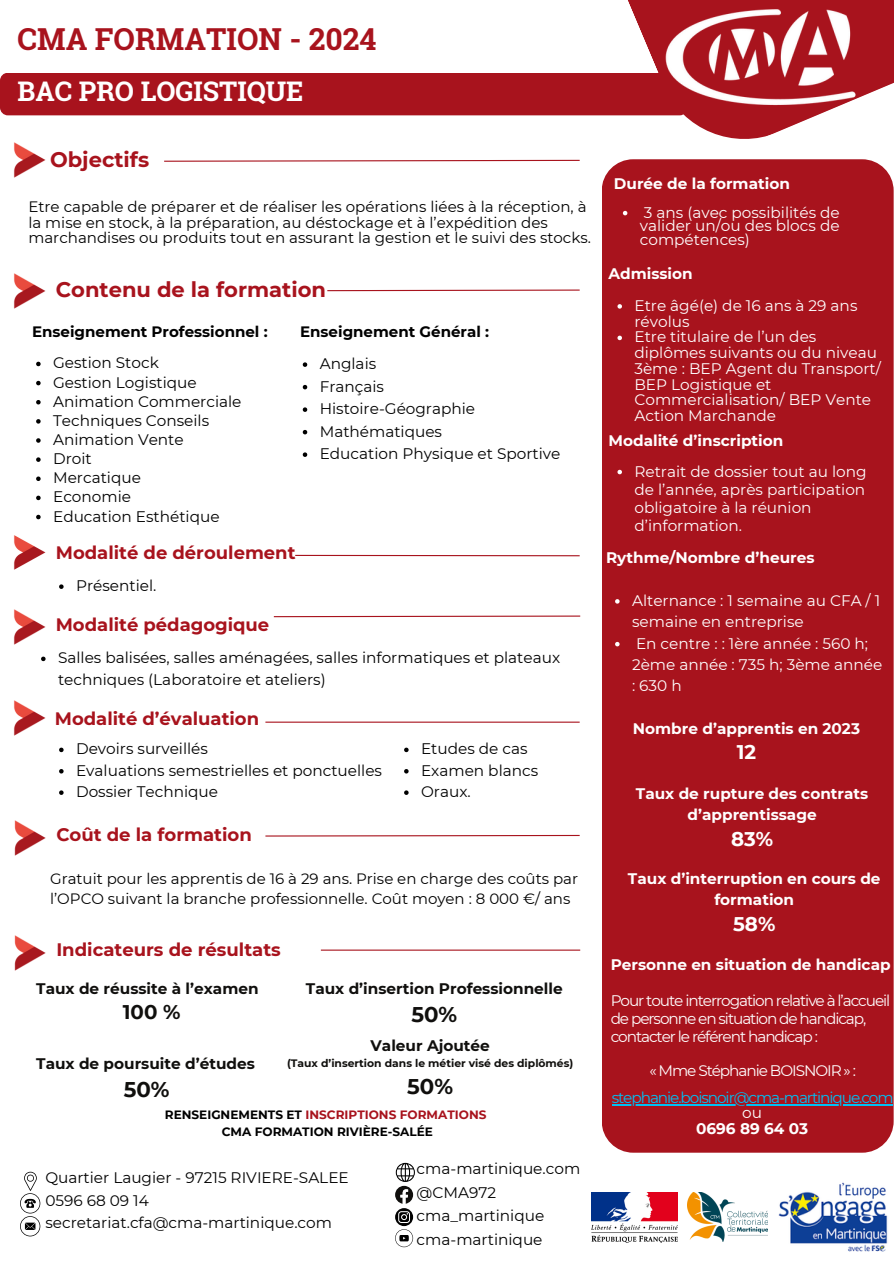
<style>
.page{position:relative;width:894px;height:1264px;background:#fff}
.page>*{position:absolute;margin:0;border:0;box-sizing:border-box;transform-origin:0 0}
.t1{font:700 30.3px "Roboto Slab";color:#a8131d}
.t2{font:700 27px "Roboto Slab";color:#fff}
.t3{font:700 21.3px "Montserrat";color:#100f0d}
.t4{font:700 21px "Montserrat";color:#a8131d}
.t5{font:700 19.8px "Montserrat";color:#fff}
.t6{font:700 19.8px "Montserrat";color:#100f0d}
.t7{font:700 18px "Montserrat";color:#a8131d}
.t8{font:15.3px/23.7px "Montserrat";color:#000}
.t9{font:15.3px/15.8px "Montserrat";color:#fff}
.t10{font:700 15.3px/21.3px "Montserrat";color:#fff;text-align:center}
.t11{font:15.3px/18px "Montserrat";letter-spacing:-.07em;color:#fff}
.t12{font:700 15.3px "Montserrat";color:#100f0d}
.t13{font:15.3px/15.1px "Montserrat";letter-spacing:-.07em;color:#00c0f4;text-align:center}
.t14{font:15px/15.8px "Montserrat";color:#000}
.t15{font:700 15px "Montserrat";color:#000}
.t16{font:700 12px "Montserrat";color:#a8131d}
.t17{font:700 12px "Montserrat";color:#000}
.t18{font:700 10.8px "Montserrat";color:#100f0d}
.s1{color:#000}
.s2{color:#fff}
.s3{font-weight:700;color:#fff}
</style>
<div class="page">
<svg style="left:558px;top:0;width:335px;height:139px"></svg>
<div style="left:0;top:73px;width:687px;height:42px;background:#a8131d;border-radius:8px"></div>
<img style="left:665px;top:3px;width:192px;height:107px">
<img style="left:13px;top:142px;width:33px;height:36px">
<img style="left:13px;top:273px;width:33px;height:36px">
<img style="left:13px;top:535px;width:33px;height:35px">
<img style="left:14px;top:820px;width:32px;height:36px">
<img style="left:14px;top:935px;width:32px;height:36px">
<div style="left:601px;top:159px;width:292px;height:993px;background:#a8131d;border-radius:32px"></div>
<svg style="left:20px;top:1171px;width:20px;height:65px"></svg>
<svg style="left:395px;top:1162px;width:20px;height:85px"></svg>
<img style="left:13px;top:609px;width:33px;height:36px">
<img style="left:13px;top:700px;width:33px;height:36px">
<svg style="left:164px;top:159px;width:416px;height:3px"></svg>
<svg style="left:327px;top:289px;width:253px;height:3px"></svg>
<hr style="left:295px;top:555px;width:284px;height:1px;background:#a8131d">
<svg style="left:265px;top:834px;width:315px;height:3px"></svg>
<svg style="left:273px;top:615px;width:308px;height:2px"></svg>
<hr style="left:265px;top:721px;width:314px;height:1px;background:#a8131d">
<hr style="left:321px;top:949px;width:259px;height:1px;background:#a8131d">
<img style="left:778px;top:1182px;width:110px;height:69px">
<img style="left:687px;top:1192px;width:80px;height:49px">
<img style="left:591px;top:1192px;width:86px;height:50px">
<svg style="left:36px;top:362px;width:5px;height:4px"></svg>
<svg style="left:36px;top:381px;width:5px;height:4px"></svg>
<svg style="left:36px;top:400px;width:5px;height:4px"></svg>
<svg style="left:36px;top:419px;width:5px;height:4px"></svg>
<svg style="left:36px;top:438px;width:5px;height:5px"></svg>
<svg style="left:36px;top:457px;width:5px;height:5px"></svg>
<svg style="left:36px;top:476px;width:5px;height:5px"></svg>
<svg style="left:36px;top:495px;width:5px;height:5px"></svg>
<svg style="left:36px;top:515px;width:5px;height:4px"></svg>
<svg style="left:303px;top:362px;width:4px;height:5px"></svg>
<svg style="left:303px;top:385px;width:4px;height:4px"></svg>
<svg style="left:303px;top:407px;width:4px;height:5px"></svg>
<svg style="left:303px;top:430px;width:4px;height:4px"></svg>
<svg style="left:303px;top:452px;width:4px;height:5px"></svg>
<svg style="left:404px;top:747px;width:4px;height:5px"></svg>
<svg style="left:404px;top:769px;width:4px;height:4px"></svg>
<svg style="left:404px;top:790px;width:4px;height:5px"></svg>
<svg style="left:622px;top:211px;width:5px;height:4px"></svg>
<svg style="left:617px;top:304px;width:4px;height:4px"></svg>
<svg style="left:617px;top:335px;width:4px;height:5px"></svg>
<svg style="left:617px;top:470px;width:4px;height:4px"></svg>
<svg style="left:615px;top:599px;width:4px;height:4px"></svg>
<svg style="left:615px;top:642px;width:4px;height:4px"></svg>
<hr style="left:611px;top:1104px;width:281px;height:1px;background:#00c0f4">
<svg style="left:41px;top:656px;width:5px;height:5px"></svg>
<svg style="left:59px;top:584px;width:5px;height:5px"></svg>
<svg style="left:59px;top:747px;width:5px;height:5px"></svg>
<svg style="left:59px;top:769px;width:5px;height:4px"></svg>
<svg style="left:59px;top:790px;width:5px;height:5px"></svg>
<p class="t1" style="left:18px;top:18px;width:360px">CMA FORMATION - 2024</p>
<h5 class="t2" style="left:18px;top:73px;width:287px">BAC PRO LOGISTIQUE</h5>
<p class="t4" style="left:50px;top:147px;width:101px">Objectifs</p>
<h6 class="t14" style="left:28px;top:199px;width:564px">Etre capable de préparer et de réaliser les opérations liées à la réception, à la mise en stock, à la préparation, au déstockage et à l’expédition des marchandises ou produits tout en assurant la gestion et le suivi des stocks.</h6>
<p class="t4" style="left:56px;top:276px;width:272px">Contenu de la formation</p>
<h3 class="t15" style="left:32px;top:322px;width:237px">Enseignement Professionnel :</h3>
<h5 class="t15" style="left:300px;top:322px;width:190px">Enseignement Général :</h5>
<p class="t8" style="left:53px;top:351px;width:107px">Gestion Stock</p>
<p class="t8" style="left:53px;top:370px;width:145px">Gestion Logistique</p>
<p class="t8" style="left:53px;top:389px;width:190px">Animation Commerciale</p>
<p class="t8" style="left:53px;top:408px;width:158px">Techniques Conseils</p>
<p class="t8" style="left:53px;top:427px;width:132px">Animation Vente</p>
<p class="t8" style="left:53px;top:447px;width:40px">Droit</p>
<p class="t8" style="left:53px;top:466px;width:89px">Mercatique</p>
<p class="t8" style="left:53px;top:485px;width:79px">Economie</p>
<p class="t8" style="left:53px;top:504px;width:168px">Education Esthétique</p>
<p class="t7" style="left:56px;top:541px;width:241px">Modalité de déroulement</p>
<p class="t8" style="left:76px;top:574px;width:82px">Présentiel.</p>
<h5 class="t7" style="left:56px;top:613px;width:215px">Modalité pédagogique</h5>
<h6 class="t8" style="left:319px;top:352px;width:58px">Anglais</h6>
<p class="t8" style="left:319px;top:374px;width:66px">Français</p>
<p class="t8" style="left:319px;top:397px;width:157px">Histoire-Géographie</p>
<h4 class="t8" style="left:319px;top:419px;width:124px">Mathématiques</h4>
<p class="t8" style="left:319px;top:442px;width:242px">Education Physique et Sportive</p>
<p class="t8" style="left:58px;top:647px;width:503px;line-height:21.3px">Salles balisées, salles aménagées, salles informatiques et plateaux techniques (Laboratoire et ateliers)</p>
<h5 class="t7" style="left:55px;top:707px;width:206px">Modalité d’évaluation</h5>
<h5 class="t8" style="left:76px;top:737px;width:133px">Devoirs surveillés</h5>
<p class="t8" style="left:76px;top:758px;width:307px">Evaluations semestrielles et ponctuelles</p>
<p class="t8" style="left:76px;top:779px;width:143px">Dossier Technique</p>
<h5 class="t7" style="left:56px;top:823px;width:197px">Coût de la formation</h5>
<p class="t8" style="left:421px;top:737px;width:108px">Etudes de cas</p>
<h4 class="t8" style="left:421px;top:758px;width:119px">Examen blancs</h4>
<p class="t8" style="left:421px;top:779px;width:51px">Oraux.</p>
<p class="t14" style="left:50px;top:868px;width:529px;line-height:20.2px">Gratuit pour les apprentis de 16 à 29 ans. Prise en charge des coûts par l’OPCO suivant la branche professionnelle. Coût moyen : 8 000 €/ ans</p>
<p class="t7" style="left:56px;top:938px;width:226px">Indicateurs de résultats</p>
<p class="t12" style="left:36px;top:978px;width:224px">Taux de réussite à l’examen</p>
<p class="t6" style="left:123px;top:1000px;width:59px">100 %</p>
<p class="t12" style="left:306px;top:978px;width:258px">Taux d’insertion Professionnelle</p>
<p class="t3" style="left:411px;top:1001px;width:47px">50%</p>
<h6 class="t12" style="left:36px;top:1053px;width:220px">Taux de poursuite d’études</h6>
<h6 class="t3" style="left:124px;top:1076px;width:47px">50%</h6>
<h6 class="t12" style="left:370px;top:1035px;width:121px">Valeur Ajoutée</h6>
<p class="t18" style="left:287px;top:1056px;width:288px">(Taux d’insertion dans le métier visé des diplômés)</p>
<p class="t3" style="left:407px;top:1073px;width:47px">50%</p>
<p class="t16" style="left:165px;top:1107px;width:323px"><span class="s1">RENSEIGNEMENTS ET</span> INSCRIPTIONS FORMATIONS</p>
<p class="t17" style="left:222px;top:1123px;width:213px">CMA FORMATION RIVIÈRE-SALÉE</p>
<p class="t8" style="left:45px;top:1165px;width:305px">Quartier Laugier - 97215 RIVIERE-SALEE</p>
<p class="t8" style="left:45px;top:1188px;width:105px">0596 68 09 14</p>
<h5 class="t8" style="left:45px;top:1210px;width:288px">secretariat.cfa@cma-martinique.com</h5>
<h5 class="t8" style="left:416px;top:1156px;width:165px">cma-martinique.com @CMA972 cma_martinique cma-martinique</h5>
<p class="t10" style="left:613px;top:173px;width:177px">Durée de la formation</p>
<h4 class="t9" style="left:639px;top:205px;width:201px;line-height:13.5px;text-align:justify">3 ans (avec possibilités de valider un/ou des blocs de compétences)</h4>
<p class="t10" style="left:608px;top:263px;width:86px">Admission</p>
<p class="t9" style="left:634px;top:297px;width:224px">Etre âgé(e) de 16 ans à 29 ans révolus</p>
<p class="t9" style="left:634px;top:329px;width:248px">Etre titulaire de l’un des diplômes suivants ou du niveau<br>3ème : BEP Agent du Transport/<br>BEP Logistique et<br>Commercialisation/ BEP Vente<br>Action Marchande</p>
<p class="t10" style="left:608px;top:430px;width:176px">Modalité d’inscription</p>
<p class="t9" style="left:634px;top:462px;width:233px;line-height:18px">Retrait de dossier tout au long de l’année, après participation obligatoire à la réunion d’information.</p>
<p class="t10" style="left:606px;top:547px;width:210px">Rythme/Nombre d’heures</p>
<p class="t9" style="left:632px;top:589px;width:250px;line-height:21.3px">Alternance : 1 semaine au CFA / 1 semaine en entreprise</p>
<h4 class="t9" style="left:632px;top:632px;width:251px;line-height:21.3px">En centre : : 1ère année : 560 h;<br>2ème année : 735 h; 3ème année : 630 h</h4>
<p class="t10" style="left:632px;top:717px;width:228px">Nombre d’apprentis en 2023</p>
<p class="t5" style="left:736px;top:740px;width:21px">12</p>
<p class="t10" style="left:635px;top:782px;width:234px">Taux de rupture des contrats d’apprentissage</p>
<p class="t5" style="left:730px;top:826px;width:44px">83%</p>
<h6 class="t10" style="left:627px;top:867px;width:254px">Taux d’interruption en cours de formation</h6>
<h6 class="t5" style="left:733px;top:912px;width:44px">58%</h6>
<h4 class="t10" style="left:610px;top:954px;width:281px">Personne en situation de handicap</h4>
<h5 class="t11" style="left:610px;top:991px;width:281px">Pour toute interrogation relative à l’accueil de personne en situation de handicap, contacter le référent handicap :</h5>
<h5 class="t11" style="left:649px;top:1061px;width:208px">« Mme Stéphanie BOISNOIR » :</h5>
<p class="t13" style="left:611px;top:1090px;width:283px">stephanie.boisnoir@cma-martinique.com <span class="s2">ou<br></span><span class="s3">0696 89 64 03</span></p>
</div>
